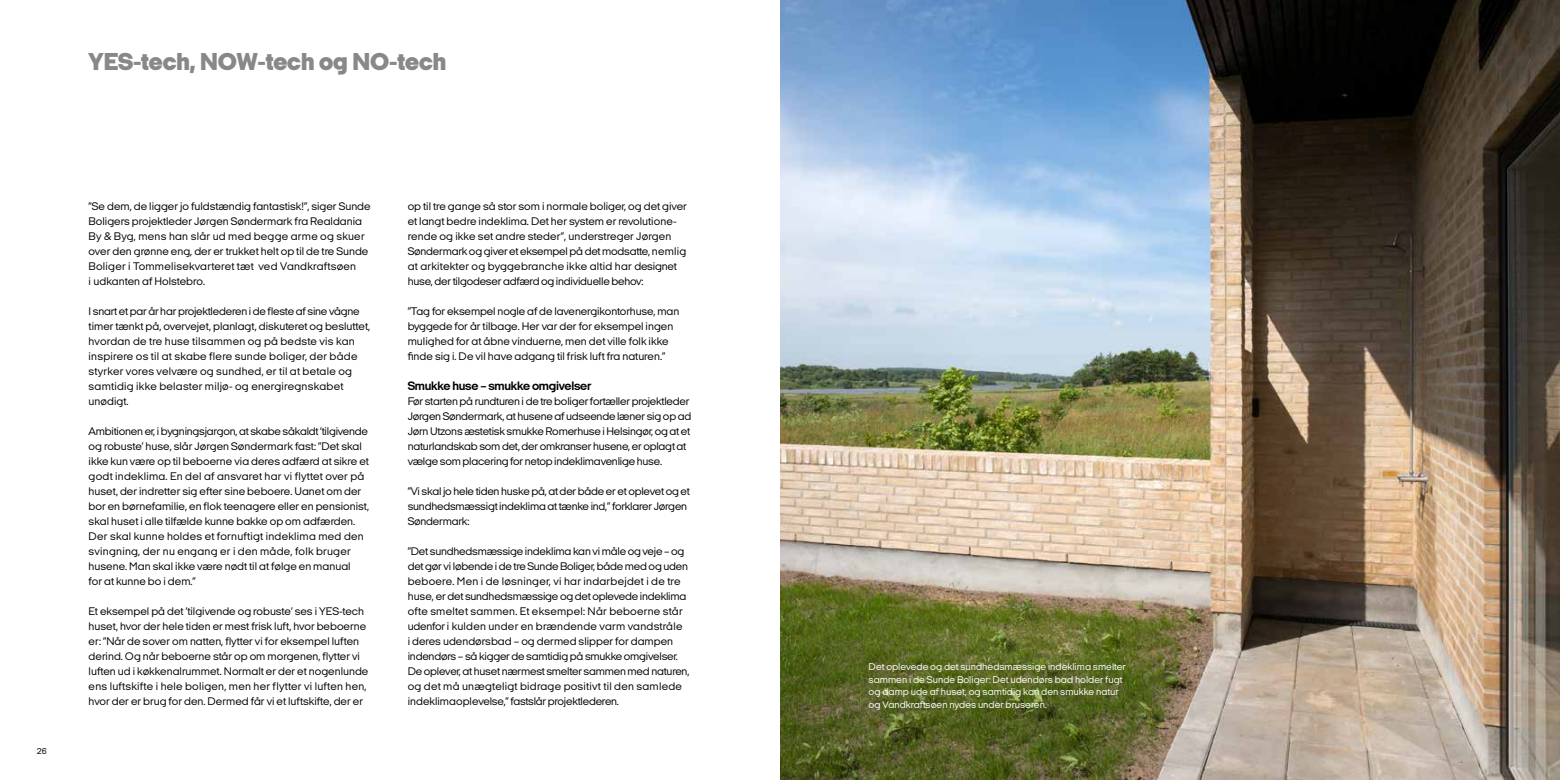
<style>
.page{position:relative;width:1560px;height:780px;background:#fff}
.page>*{position:absolute;margin:0;border:0;box-sizing:border-box;transform-origin:0 0}
.t1{font:900 25px "Italian Plate No Two Exp";color:#87888a}
.t2{font:700 12.5px "Italian Plate No Two Exp";letter-spacing:-.02em;color:#000}
.t3{font:11.25px/15px "Italian Plate No Two Exp";color:#000}
.t4{font:11.25px/15px "Italian Plate No Two Exp";letter-spacing:-.02em;color:#000}
.t5{font:11.25px/15px "Italian Plate No Two Exp";letter-spacing:.02em;color:#000}
.t6{font:10px/12.5px "Italian Plate No Two Exp";color:#fff}
.t7{font:8.75px "Italian Plate No Two Exp";color:#000}
</style>
<div class="page">
<img style="left:780px;top:0;width:779px;height:780px">
<h1 class="t1" style="left:89px;top:48px;width:359px">YES-tech, NOW-tech og NO-tech</h1>
<p class="t7" style="left:37px;top:746px;width:12px">26</p>
<p class="t3" style="left:89px;top:199px;width:283px">”Se dem, de ligger jo fuldstændig fantastisk!”, siger Sunde Boligers projektleder Jørgen Søndermark fra Realdania By &amp; Byg, mens han slår ud med begge arme og skuer over den grønne eng, der er trukket helt op til de tre Sunde Boliger i Tommelisekvarteret tæt ved Vandkraftsøen<br>i udkanten af Holstebro.</p>
<p class="t5" style="left:89px;top:304px;width:283px">I snart et par år har projektlederen i de fleste af sine vågne timer tænkt på, overvejet, planlagt, diskuteret og besluttet, hvordan de tre huse tilsammen og på bedste vis kan inspirere os til at skabe flere sunde boliger, der både styrker vores velvære og sundhed, er til at betale og samtidig ikke belaster miljø- og energiregnskabet unødigt.</p>
<p class="t3" style="left:89px;top:424px;width:282px">Ambitionen er, i bygningsjargon, at skabe såkaldt ’tilgivende og robuste’ huse, slår Jørgen Søndermark fast: ”Det skal ikke kun være op til beboerne via deres adfærd at sikre et godt indeklima. En del af ansvaret har vi flyttet over på huset, der indretter sig efter sine beboere. Uanet om der bor en børnefamilie, en flok teenagere eller en pensionist, skal huset i alle tilfælde kunne bakke op om adfærden.<br>Der skal kunne holdes et fornuftigt indeklima med den svingning, der nu engang er i den måde, folk bruger husene. Man skal ikke være nødt til at følge en manual<br>for at kunne bo i dem.”</p>
<p class="t3" style="left:89px;top:604px;width:281px">Et eksempel på det ’tilgivende og robuste’ ses i YES-tech huset, hvor der hele tiden er mest frisk luft, hvor beboerne er: ”Når de sover om natten, flytter vi for eksempel luften derind. Og når beboerne står op om morgenen, flytter vi luften ud i køkkenalrummet. Normalt er der et nogenlunde ens luftskifte i hele boligen, men her flytter vi luften hen, hvor der er brug for den. Dermed får vi et luftskifte, der er</p>
<p class="t3" style="left:407px;top:199px;width:281px">op til tre gange så stor som i normale boliger, og det giver et langt bedre indeklima. Det her system er revolutione&shy;rende og ikke set andre steder”, understreger Jørgen Søndermark og giver et eksempel på det modsatte, nemlig at arkitekter og byggebranche ikke altid har designet huse, der tilgodeser adfærd og individuelle behov:</p>
<p class="t3" style="left:407px;top:304px;width:273px">”Tag for eksempel nogle af de lavenergikontorhuse, man byggede for år tilbage. Her var der for eksempel ingen mulighed for at åbne vinduerne, men det ville folk ikke finde sig i. De vil have adgang til frisk luft fra naturen.”</p>
<p class="t2" style="left:407px;top:379px;width:185px">Smukke huse – smukke omgivelser</p>
<p class="t4" style="left:407px;top:394px;width:285px">Før starten på rundturen i de tre boliger fortæller projektleder Jørgen Søndermark, at husene af udseende læner sig op ad Jørn Utzons æstetisk smukke Romerhuse i Helsingør, og at et naturlandskab som det, der omkranser husene, er oplagt at vælge som placering for netop indeklimavenlige huse.</p>
<p class="t4" style="left:407px;top:484px;width:283px">”Vi skal jo hele tiden huske på, at der både er et oplevet og et sundhedsmæssigt indeklima at tænke ind,” forklarer Jørgen<br>Søndermark:</p>
<p class="t4" style="left:407px;top:544px;width:283px">”Det sundhedsmæssige indeklima kan vi måle og veje – og det gør vi løbende i de tre Sunde Boliger, både med og uden beboere. Men i de løsninger, vi har indarbejdet i de tre huse, er det sundhedsmæssige og det oplevede indeklima ofte smeltet sammen. Et eksempel: Når beboerne står udenfor i kulden under en brændende varm vandstråle<br>i deres udendørsbad – og dermed slipper for dampen indendørs – så kigger de samtidig på smukke omgivelser.<br>De oplever, at huset nærmest smelter sammen med naturen, og det må unægteligt bidrage positivt til den samlede indeklimaoplevelse,” fastslår projektlederen.</p>
<p class="t6" style="left:868px;top:660px;width:259px">Det oplevede og det sundhedsmæssige indeklima smelter sammen i de Sunde Boliger: Det udendørs bad holder fugt og damp ude af huset, og samtidig kan den smukke natur og Vandkraftsøen nydes under bruseren.</p>
</div>
